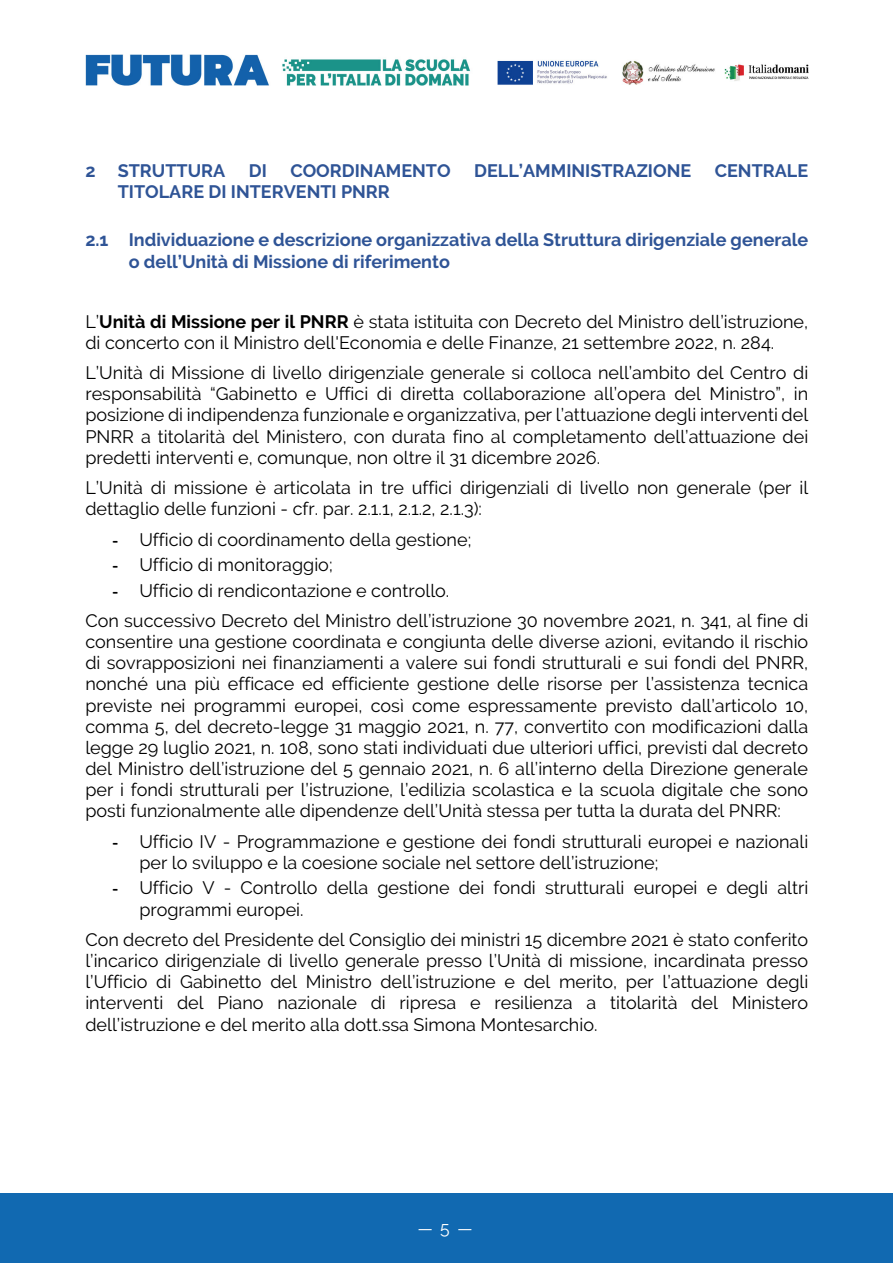
<style>
.page{position:relative;width:893px;height:1263px;background:#fff}
.page>*{position:absolute;margin:0;border:0;box-sizing:border-box;transform-origin:0 0}
.t1{font:18px/21.1px "Raleway";color:#000}
.t2{font:700 18px/21.3px "Raleway";color:#2f5496}
.t3{font:17.55px "Raleway";color:#fff}
.s1{font-weight:700}
.s2{font-family:"Calibri";font-weight:700}
</style>
<div class="page">
<img style="left:86px;top:54px;width:722px;height:32px">
<div style="left:0;top:1193px;width:893px;height:70px;background:#1169b1"></div>
<svg style="left:458px;top:1229px;width:13px;height:1px"></svg>
<svg style="left:419px;top:1229px;width:13px;height:1px"></svg>
<p class="t2" style="left:85px;top:160px;width:141px">2 STRUTTURA</p>
<p class="t2" style="left:249px;top:160px;width:20px">DI</p>
<p class="t2" style="left:290px;top:160px;width:162px">COORDINAMENTO</p>
<p class="t2" style="left:474px;top:160px;width:219px">DELL’AMMINISTRAZIONE</p>
<p class="t2" style="left:715px;top:160px;width:95px">CENTRALE</p>
<p class="t2" style="left:118px;top:182px;width:274px">TITOLARE DI INTERVENTI PNRR</p>
<p class="t2" style="left:129px;top:229px;width:681px;text-indent:-43px">2.1 Individuazione e descrizione organizzativa della Struttura dirigenziale generale o dell’Unità di Missione di riferimento</p>
<p class="t1" style="left:85px;top:311px;width:724px">L’<span class="s1">Unità di Missione per il PNRR</span> è stata istituita con Decreto del Ministro dell’istruzione, di concerto con il Ministro dell'Economia e delle Finanze, 21 settembre 2022, n. 284.</p>
<p class="t1" style="left:85px;top:362px;width:724px;text-align:justify">L’Unità di Missione di livello dirigenziale generale si colloca nell’ambito del Centro di responsabilità “Gabinetto e Uffici di diretta collaborazione all’opera del Ministro”, in posizione di indipendenza funzionale e organizzativa, per l’attuazione degli interventi del PNRR a titolarità del Ministero, con durata fino al completamento dell’attuazione dei predetti interventi e, comunque, non oltre il 31 dicembre 2026.</p>
<p class="t1" style="left:85px;top:477px;width:724px">L’Unità di missione è articolata in tre uffici dirigenziali di livello non generale (per il dettaglio delle funzioni - cfr. par. 2.1.1, 2.1.2, 2.1.3):</p>
<p class="t1" style="left:112px;top:526px;width:361px;line-height:25.8px"><span class="s2">!</span> Ufficio di coordinamento della gestione; <span class="s2">!</span> Ufficio di monitoraggio;<br><span class="s2">!</span> Ufficio di rendicontazione e controllo.</p>
<p class="t1" style="left:85px;top:610px;width:724px;text-align:justify">Con successivo Decreto del Ministro dell’istruzione 30 novembre 2021, n. 341, al fine di consentire una gestione coordinata e congiunta delle diverse azioni, evitando il rischio di sovrapposizioni nei finanziamenti a valere sui fondi strutturali e sui fondi del PNRR, nonché una più efficace ed efficiente gestione delle risorse per l’assistenza tecnica previste nei programmi europei, così come espressamente previsto dall’articolo 10, comma 5, del decreto-legge 31 maggio 2021, n. 77, convertito con modificazioni dalla legge 29 luglio 2021, n. 108, sono stati individuati due ulteriori uffici, previsti dal decreto del Ministro dell’istruzione del 5 gennaio 2021, n. 6 all’interno della Direzione generale per i fondi strutturali per l’istruzione, l’edilizia scolastica e la scuola digitale che sono posti funzionalmente alle dipendenze dell’Unità stessa per tutta la durata del PNRR:</p>
<p class="t1" style="left:139px;top:831px;width:670px;text-indent:-27px"><span class="s2">!</span> Ufficio IV - Programmazione e gestione dei fondi strutturali europei e nazionali per lo sviluppo e la coesione sociale nel settore dell’istruzione;</p>
<p class="t1" style="left:139px;top:877px;width:670px;text-indent:-27px"><span class="s2">!</span> Ufficio V - Controllo della gestione dei fondi strutturali europei e degli altri programmi europei.</p>
<p class="t1" style="left:85px;top:929px;width:724px;text-align:justify">Con decreto del Presidente del Consiglio dei ministri 15 dicembre 2021 è stato conferito l’incarico dirigenziale di livello generale presso l’Unità di missione, incardinata presso l’Ufficio di Gabinetto del Ministro dell’istruzione e del merito, per l’attuazione degli interventi del Piano nazionale di ripresa e resilienza a titolarità del Ministero dell’istruzione e del merito alla dott.ssa Simona Montesarchio.</p>
<p class="t3" style="left:440px;top:1217px;width:11px">5</p>
</div>
